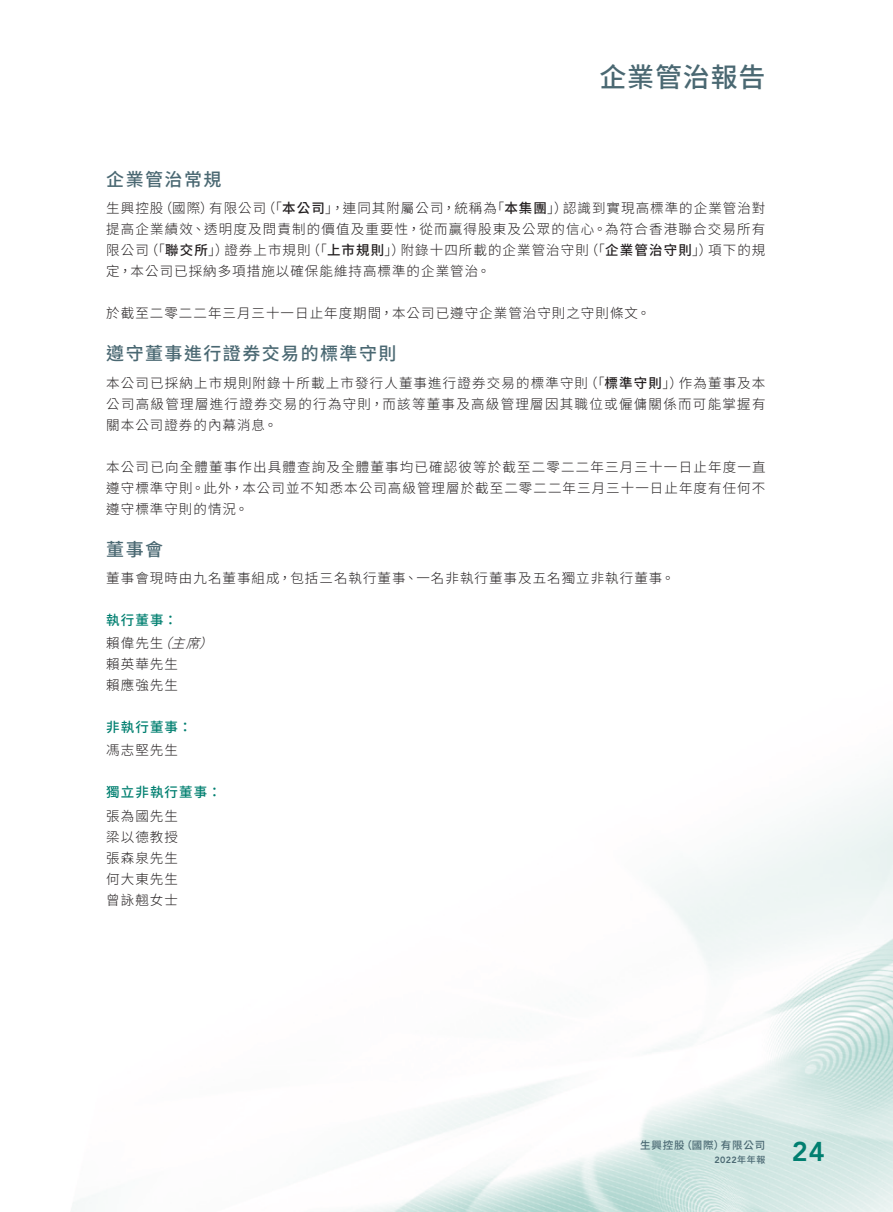
<style>
.page{position:relative;width:893px;height:1212px;background:#fff}
.page>*{position:absolute;margin:0;border:0;box-sizing:border-box;transform-origin:0 0}
.t1{font:500 27px "Source Han Sans TC";letter-spacing:.03em;color:#4a6872}
.t2{font:800 27px "Avenir LT Std";color:#007f70}
.Heading_1{font:500 18px "Source Han Sans TC";letter-spacing:.08em;color:#4a6872}
.Body_Text{font:300 13.5px/21px "Source Han Sans TC";letter-spacing:.075em;color:#231f20}
.Heading_2{font:500 13.5px "Source Han Sans TC";letter-spacing:.08em;color:#007f70}
.Body_Text-2{font:500 13.5px "Source Han Sans TC";letter-spacing:.08em;color:#231f20}
.Body_Text-3{font:italic 300 13.5px "Source Han Sans TC";color:#231f20}
.t3{font:500 10.5px "Source Han Sans TC";letter-spacing:.08em;color:#4a6872}
.t4{font:800 9px "Avenir LT Std";color:#4a6872}
.s1{font-weight:500}
.s2{font-weight:300}
.s3{font-family:"Source Han Sans TC";font-weight:500}
</style>
<div class="page">
<img style="left:71px;top:780px;width:822px;height:432px">
<p class="Heading_1" style="left:106px;top:169px;width:117px">企業管治常規</p>
<h1 class="t1" style="left:599px;top:61px;width:168px">企業管治報告</h1>
<p class="Body_Text" style="left:159px;top:198px;width:56px">（國際）</p>
<p class="Body_Text" style="left:262px;top:198px;width:237px">（「<span class="s1">本公司</span>，」連同其附屬公司，統稱為</p>
<p class="Body_Text" style="left:491px;top:198px;width:78px">「<span class="s1">本集團</span>」）</p>
<p class="Body_Text" style="left:563px;top:198px;width:204px">認識到實現高標準的企業管治對</p>
<p class="Body_Text" style="left:106px;top:198px;width:59px">生興控股</p>
<p class="Body_Text" style="left:106px;top:219px;width:661px">提高企業績效、透明度及問責制的價值及重要性，從而贏得股東及公眾的信心。為符合香港聯合交易所有</p>
<p class="Body_Text" style="left:708px;top:240px;width:59px">項下的規</p>
<p class="Body_Text" style="left:209px;top:198px;width:59px">有限公司</p>
<p class="Body_Text" style="left:145px;top:240px;width:85px">（「<span class="s1">聯交所</span>」）</p>
<p class="Body_Text" style="left:306px;top:240px;width:100px">（「<span class="s1">上市規則</span>」）</p>
<p class="Body_Text-2" style="left:585px;top:243px;width:129px"><span class="s2">（「</span>企業管治守則<span class="s2">」）</span></p>
<p class="Body_Text" style="left:401px;top:240px;width:190px">附錄十四所載的企業管治守則</p>
<p class="Body_Text" style="left:224px;top:240px;width:88px">證券上市規則</p>
<p class="Body_Text" style="left:106px;top:240px;width:386px">限公司<br>定，本公司已採納多項措施以確保能維持高標準的企業管治。</p>
<p class="Body_Text" style="left:106px;top:303px;width:545px">於截至二零二二年三月三十一日止年度期間，本公司已遵守企業管治守則之守則條文。</p>
<p class="Heading_1" style="left:106px;top:344px;width:292px">遵守董事進行證券交易的標準守則</p>
<p class="Body_Text" style="left:584px;top:373px;width:100px">（「<span class="s1">標準守則</span>」）</p>
<p class="Body_Text" style="left:106px;top:373px;width:661px">本公司已採納上市規則附錄十所載上市發行人董事進行證券交易的標準守則<br>公司高級管理層進行證券交易的行為守則，而該等董事及高級管理層因其職位或僱傭關係而可能掌握有關本公司證券的內幕消息。</p>
<p class="Body_Text" style="left:106px;top:457px;width:661px;text-align:justify">本公司已向全體董事作出具體查詢及全體董事均已確認彼等於截至二零二二年三月三十一日止年度一直遵守標準守則。此外，本公司並不知悉本公司高級管理層於截至二零二二年三月三十一日止年度有任何不遵守標準守則的情況。</p>
<p class="Heading_1" style="left:106px;top:539px;width:58px">董事會</p>
<p class="Body_Text" style="left:106px;top:568px;width:570px">董事會現時由九名董事組成，包括三名執行董事、一名非執行董事及五名獨立非執行董事。</p>
<p class="Heading_2" style="left:106px;top:612px;width:73px">執行董事：</p>
<p class="Body_Text-3" style="left:199px;top:636px;width:25px">(</p>
<p class="Body_Text" style="left:679px;top:373px;width:88px">作為董事及本</p>
<p class="Body_Text-3" style="left:158px;top:636px;width:25px">（</p>
<p class="Body_Text-3" style="left:171px;top:636px;width:40px">主席</p>
<p class="Body_Text" style="left:106px;top:633px;width:59px">賴偉先生</p>
<p class="Body_Text" style="left:106px;top:654px;width:73px">賴英華先生</p>
<p class="Body_Text" style="left:106px;top:675px;width:73px">賴應強先生</p>
<p class="Heading_2" style="left:106px;top:720px;width:87px">非執行董事：</p>
<p class="Body_Text" style="left:106px;top:740px;width:73px">馮志堅先生</p>
<p class="Heading_2" style="left:106px;top:785px;width:116px">獨立非執行董事：</p>
<p class="Body_Text" style="left:106px;top:805px;width:73px">張為國先生</p>
<p class="Body_Text" style="left:106px;top:826px;width:73px">梁以德教授</p>
<p class="Body_Text" style="left:106px;top:847px;width:73px">張森泉先生</p>
<p class="Body_Text" style="left:106px;top:868px;width:73px">何大東先生</p>
<p class="Body_Text" style="left:106px;top:889px;width:73px">曾詠翹女士</p>
<p class="t3" style="left:681px;top:1139px;width:44px">（國際）</p>
<p class="t3" style="left:640px;top:1139px;width:46px">生興控股</p>
<h1 class="t2" style="left:792px;top:1135px;width:34px">24</h1>
<p class="t3" style="left:721px;top:1139px;width:46px">有限公司</p>
<p class="t4" style="left:715px;top:1154px;width:52px">2022<span class="s3">年年報</span></p>
</div>
